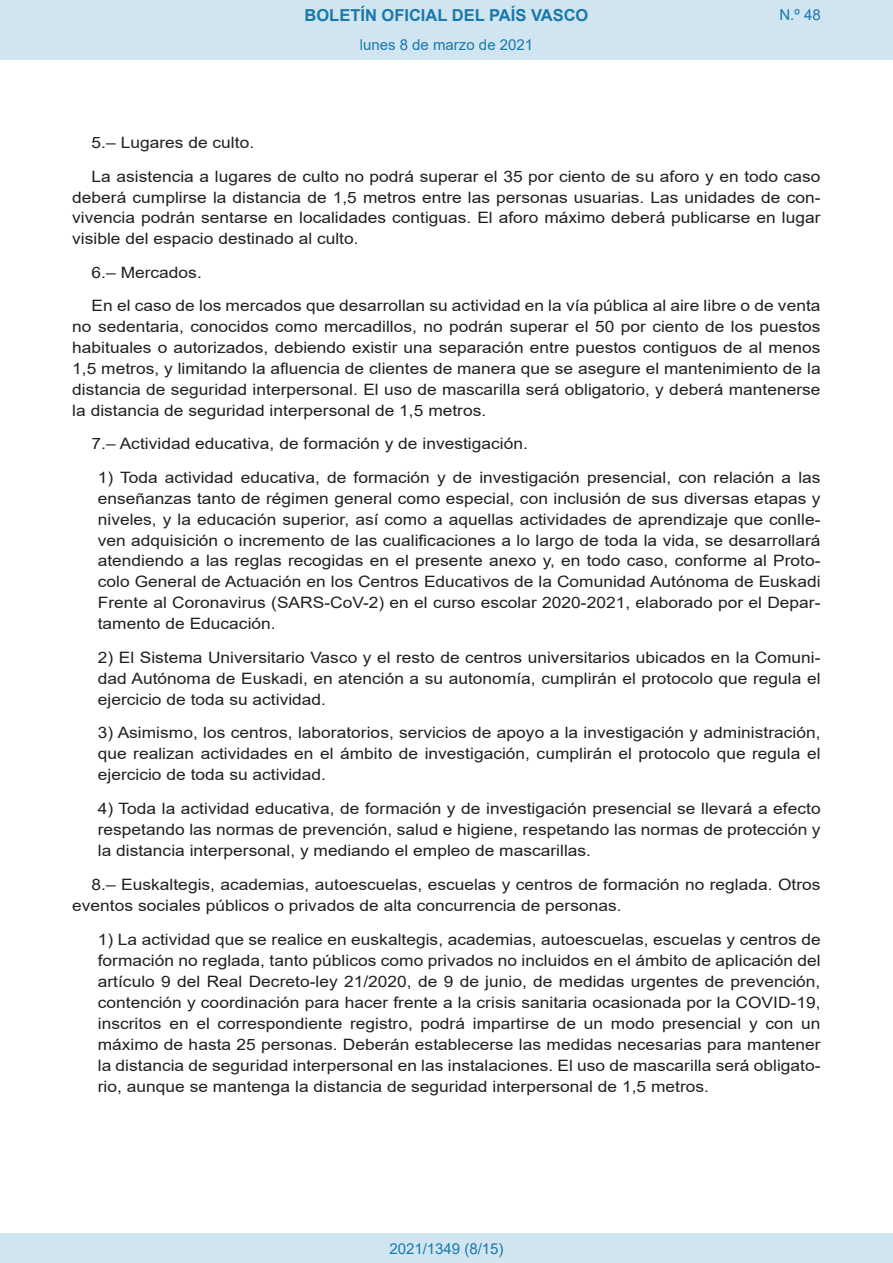
<style>
.page{position:relative;width:893px;height:1263px;background:#fff}
.page>*{position:absolute;margin:0;border:0;box-sizing:border-box;transform-origin:0 0}
.t1{font:700 16.5px "Arial";color:#1879ad}
.BOPVDetalle1{font:15.6px/21px "Arial";color:#231f20;text-align:justify;scale:1.11 1}
.BOPVDetalle{font:15.6px/20.9px "Arial";color:#231f20;text-align:justify;scale:1.11 1}
.Paginacion_Centro{font:15px "Arial";color:#1879ad}
</style>
<div class="page">
<div style="left:0;top:0;width:893px;height:60px;background:#d0e5f0"></div>
<div style="left:0;top:1233px;width:893px;height:30px;background:#d0e5f0"></div>
<p class="t1" style="left:305px;top:3px;width:285px">BOLETÍN OFICIAL DEL PAÍS VASCO</p>
<p class="Paginacion_Centro" style="left:360px;top:35px;width:175px">lunes 8 de marzo de 2021</p>
<p class="Paginacion_Centro" style="left:779px;top:5px;width:43px">N.º 48</p>
<p class="BOPVDetalle" style="left:92px;top:132px;width:148px">5.– Lugares de culto.</p>
<p class="BOPVDetalle" style="left:72px;top:166px;width:676px;text-indent:19px">La asistencia a lugares de culto no podrá superar el 35 por ciento de su aforo y en todo caso deberá cumplirse la distancia de 1,5 metros entre las personas usuarias. Las unidades de con&shy;vivencia podrán sentarse en localidades contiguas. El aforo máximo deberá publicarse en lugar visible del espacio destinado al culto.</p>
<p class="BOPVDetalle" style="left:92px;top:262px;width:101px">6.– Mercados.</p>
<p class="BOPVDetalle" style="left:72px;top:295px;width:676px;text-indent:19px">En el caso de los mercados que desarrollan su actividad en la vía pública al aire libre o de venta no sedentaria, conocidos como mercadillos, no podrán superar el 50 por ciento de los puestos habituales o autorizados, debiendo existir una separación entre puestos contiguos de al menos 1,5 metros, y limitando la afluencia de clientes de manera que se asegure el mantenimiento de la distancia de seguridad interpersonal. El uso de mascarilla será obligatorio, y deberá mantenerse la distancia de seguridad interpersonal de 1,5 metros.</p>
<p class="BOPVDetalle" style="left:92px;top:433px;width:395px">7.– Actividad educativa, de formación y de investigación.</p>
<p class="BOPVDetalle1" style="left:98px;top:467px;width:653px">1) Toda actividad educativa, de formación y de investigación presencial, con relación a las enseñanzas tanto de régimen general como especial, con inclusión de sus diversas etapas y niveles, y la educación superior, así como a aquellas actividades de aprendizaje que conlle&shy;ven adquisición o incremento de las cualificaciones a lo largo de toda la vida, se desarrollará atendiendo a las reglas recogidas en el presente anexo y, en todo caso, conforme al Proto&shy;colo General de Actuación en los Centros Educativos de la Comunidad Autónoma de Euskadi Frente al Coronavirus (SARS-CoV-2) en el curso escolar 2020-2021, elaborado por el Depar&shy;tamento de Educación.</p>
<p class="BOPVDetalle1" style="left:98px;top:647px;width:653px">2) El Sistema Universitario Vasco y el resto de centros universitarios ubicados en la Comuni&shy;dad Autónoma de Euskadi, en atención a su autonomía, cumplirán el protocolo que regula el ejercicio de toda su actividad.</p>
<p class="BOPVDetalle1" style="left:98px;top:722px;width:653px">3) Asimismo, los centros, laboratorios, servicios de apoyo a la investigación y administración, que realizan actividades en el ámbito de investigación, cumplirán el protocolo que regula el ejercicio de toda su actividad.</p>
<p class="BOPVDetalle1" style="left:98px;top:798px;width:653px">4) Toda la actividad educativa, de formación y de investigación presencial se llevará a efecto respetando las normas de prevención, salud e higiene, respetando las normas de protección y la distancia interpersonal, y mediando el empleo de mascarillas.</p>
<p class="BOPVDetalle" style="left:72px;top:874px;width:676px;text-indent:19px">8.– Euskaltegis, academias, autoescuelas, escuelas y centros de formación no reglada. Otros eventos sociales públicos o privados de alta concurrencia de personas.</p>
<p class="BOPVDetalle1" style="left:98px;top:929px;width:653px">1) La actividad que se realice en euskaltegis, academias, autoescuelas, escuelas y centros de formación no reglada, tanto públicos como privados no incluidos en el ámbito de aplicación del artículo 9 del Real Decreto-ley 21/2020, de 9 de junio, de medidas urgentes de prevención, contención y coordinación para hacer frente a la crisis sanitaria ocasionada por la COVID-19, inscritos en el correspondiente registro, podrá impartirse de un modo presencial y con un máximo de hasta 25 personas. Deberán establecerse las medidas necesarias para mantener la distancia de seguridad interpersonal en las instalaciones. El uso de mascarilla será obligato&shy;rio, aunque se mantenga la distancia de seguridad interpersonal de 1,5 metros.</p>
<p class="Paginacion_Centro" style="left:389px;top:1238px;width:116px">2021/1349 (8/15)</p>
</div>
